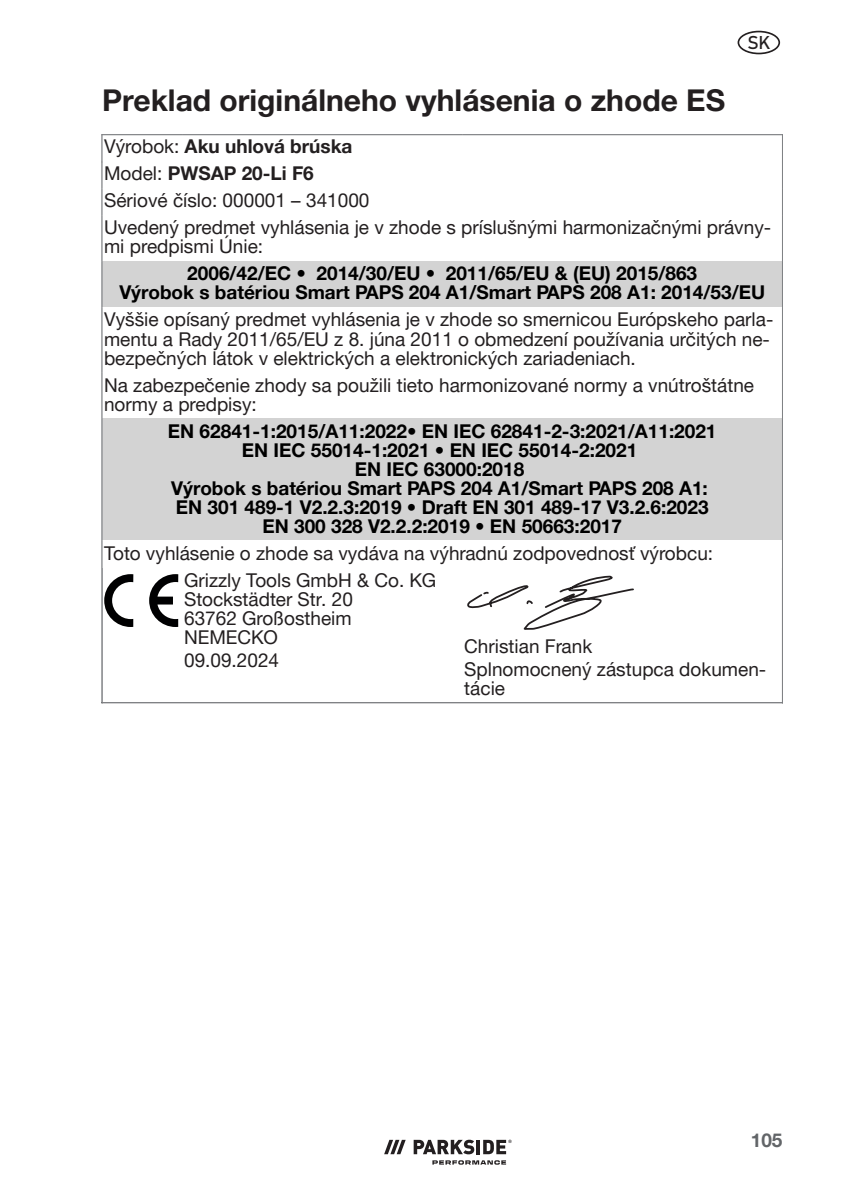
<style>
.page{position:relative;width:842px;height:1191px;background:#fff}
.page>*{position:absolute;margin:0;border:0;box-sizing:border-box;transform-origin:0 0}
.t1{font:700 30px "Helvetica Neue Parkside";color:#231f20}
.t2{font:19px/19px "Helvetica Neue Parkside";color:#231f20}
.t3{font:700 19px/19px "Helvetica Neue Parkside";color:#000;text-align:center}
.t4{font:700 19px "Helvetica Neue Parkside";color:#626568}
.t5{font:18.4px "Bahnschrift";color:#231f20}
.s1{font-weight:700}
</style>
<div class="page">
<svg style="left:737px;top:31px;width:43px;height:23px"></svg>
<div style="left:103px;top:262px;width:679px;height:46px;background:#d3d3d3"></div>
<div style="left:103px;top:419px;width:679px;height:122px;background:#d3d3d3"></div>
<svg style="left:104px;top:574px;width:29px;height:53px"></svg>
<svg style="left:149px;top:574px;width:29px;height:53px"></svg>
<svg style="left:467px;top:576px;width:167px;height:54px"></svg>
<hr style="left:102px;top:134px;width:80px;height:1px;background:#808285">
<hr style="left:182px;top:134px;width:280px;height:1px;background:#808285">
<hr style="left:462px;top:134px;width:321px;height:1px;background:#808285">
<svg style="left:102px;top:135px;width:1px;height:81px"></svg>
<svg style="left:782px;top:135px;width:1px;height:81px"></svg>
<hr style="left:102px;top:216px;width:1px;height:46px;background:#808285">
<hr style="left:782px;top:216px;width:1px;height:46px;background:#808285">
<hr style="left:102px;top:262px;width:1px;height:46px;background:#808285">
<hr style="left:782px;top:262px;width:1px;height:46px;background:#808285">
<hr style="left:102px;top:308px;width:1px;height:65px;background:#808285">
<hr style="left:782px;top:308px;width:1px;height:65px;background:#808285">
<hr style="left:102px;top:373px;width:1px;height:46px;background:#808285">
<hr style="left:782px;top:373px;width:1px;height:46px;background:#808285">
<hr style="left:102px;top:419px;width:1px;height:122px;background:#808285">
<hr style="left:782px;top:419px;width:1px;height:122px;background:#808285">
<svg style="left:102px;top:541px;width:1px;height:27px"></svg>
<svg style="left:782px;top:541px;width:1px;height:27px"></svg>
<hr style="left:102px;top:568px;width:1px;height:135px;background:#808285">
<hr style="left:782px;top:568px;width:1px;height:135px;background:#808285">
<hr style="left:102px;top:702px;width:80px;height:1px;background:#808285">
<hr style="left:182px;top:702px;width:280px;height:1px;background:#808285">
<hr style="left:462px;top:702px;width:321px;height:1px;background:#808285">
<svg style="left:384px;top:1139px;width:22px;height:15px"></svg>
<svg style="left:414px;top:1139px;width:60px;height:15px"></svg>
<hr style="left:477px;top:1139px;width:3px;height:15px;background:#231f20">
<svg style="left:483px;top:1139px;width:29px;height:15px"></svg>
<svg style="left:432px;top:1160px;width:74px;height:4px"></svg>
<p class="t5" style="left:747px;top:32px;width:24px">SK</p>
<h1 class="t1" style="left:102px;top:83px;width:625px">Preklad originálneho vyhlásenia o zhode ES</h1>
<p class="t2" style="left:104px;top:133px;width:669px;line-height:27px">Výrobok: <span class="s1">Aku uhlová brúska<br></span>Model: <span class="s1">PWSAP 20-Li F6<br></span>Sériové číslo: 000001 – 341000<br>Uvedený predmet vyhlásenia je v zhode s príslušnými harmonizačnými právny-</p>
<p class="t2" style="left:104px;top:237px;width:161px">mi predpismi Únie:</p>
<p class="t3" style="left:119px;top:264px;width:647px">2006/42/EC • 2014/30/EU • 2011/65/EU &amp; (EU) 2015/863<br>Výrobok s batériou Smart PAPS 204 A1/Smart PAPS 208 A1: 2014/53/EU</p>
<p class="t2" style="left:104px;top:310px;width:671px">Vyššie opísaný predmet vyhlásenia je v zhode so smernicou Európskeho parla&shy;mentu a Rady 2011/65/EU z 8. júna 2011 o obmedzení používania určitých ne&shy;bezpečných látok v elektrických a elektronických zariadeniach.</p>
<p class="t2" style="left:104px;top:375px;width:651px">Na zabezpečenie zhody sa použili tieto harmonizované normy a vnútroštátne normy a predpisy:</p>
<p class="t3" style="left:168px;top:421px;width:550px">EN 62841-1:2015/A11:2022• EN IEC 62841-2-3:2021/A11:2021<br>EN IEC 55014-1:2021 • EN IEC 55014-2:2021<br>EN IEC 63000:2018<br>Výrobok s batériou Smart PAPS 204 A1/Smart PAPS 208 A1:<br>EN 301 489-1 V2.2.3:2019 • Draft EN 301 489-17 V3.2.6:2023<br>EN 300 328 V2.2.2:2019 • EN 50663:2017</p>
<p class="t2" style="left:184px;top:539px;width:531px;line-height:27px;text-indent:-80px">Toto vyhlásenie o zhode sa vydáva na výhradnú zodpovednosť výrobcu:<br>Grizzly Tools GmbH &amp; Co. KG</p>
<p class="t2" style="left:184px;top:589px;width:170px;text-align:justify">Stockstädter Str. 20<br>63762 Großostheim NEMECKO</p>
<p class="t2" style="left:184px;top:650px;width:97px">09.09.2024</p>
<p class="t2" style="left:464px;top:634px;width:303px;line-height:23px">Christian Frank<br>Splnomocnený zástupca dokumen-</p>
<p class="t2" style="left:464px;top:678px;width:42px">tácie</p>
<p class="t4" style="left:751px;top:1129px;width:33px">105</p>
</div>
